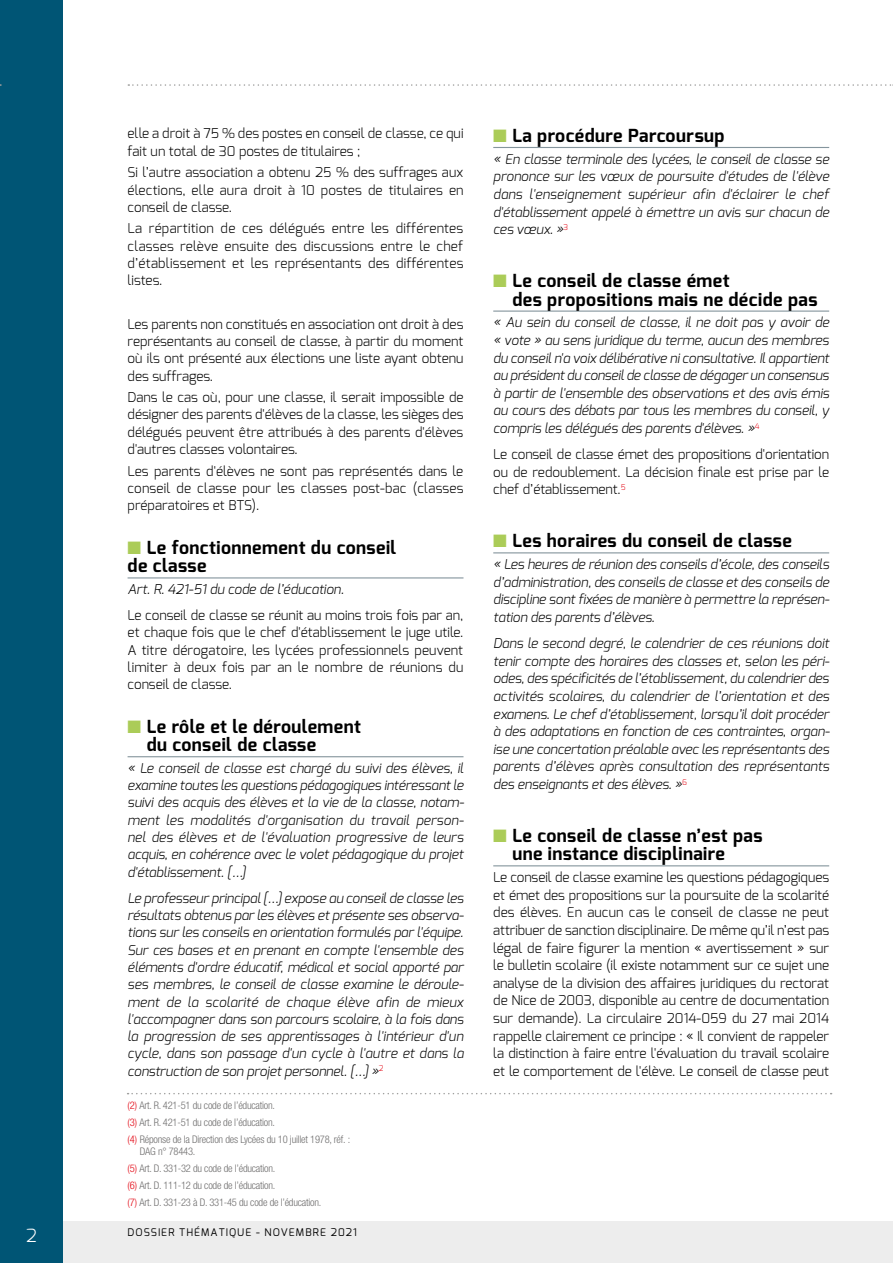
<style>
.page{position:relative;width:893px;height:1263px;background:#fff}
.page>*{position:absolute;margin:0;border:0;box-sizing:border-box;transform-origin:0 0}
.t1{font:700 18px/18px "Exo";letter-spacing:.025em;color:#000}
.t2{font:300 18px "Exo";color:#fff}
.t3{font:italic 300 13.5px/17.5px "Exo";letter-spacing:-.005em;color:#000;text-align:justify}
.t4{font:300 13.5px/17.2px "Exo";color:#000;text-align:justify}
.t5{font:300 condensed 10.5px/16.8px "Helvetica Neue LT Std";letter-spacing:-.02em;color:#706f6f}
.t6{font:10.5px "Exo";letter-spacing:.1em;color:#000}
.s1{color:#abcc58}
.s2{color:#e30613}
</style>
<div class="page">
<div style="left:0;top:1221px;width:893px;height:42px;background:#ededed"></div>
<div style="left:0;top:0;width:63px;height:1263px;background:#005575"></div>
<svg style="left:128px;top:84px;width:765px;height:2px"></svg>
<svg style="left:128px;top:1093px;width:704px;height:1px"></svg>
<hr style="left:128px;top:577px;width:335px;height:1px;background:#85959d">
<hr style="left:128px;top:756px;width:335px;height:1px;background:#85959d">
<hr style="left:493px;top:147px;width:336px;height:1px;background:#85959d">
<hr style="left:493px;top:311px;width:336px;height:1px;background:#85959d">
<hr style="left:493px;top:552px;width:336px;height:1px;background:#85959d">
<hr style="left:493px;top:865px;width:336px;height:1px;background:#85959d">
<h1 class="t2" style="left:26px;top:1223px;width:12px">2</h1>
<p class="t4" style="left:128px;top:125px;width:337px">elle a droit à 75 % des postes en conseil de classe, ce qui fait un total de 30 postes de titulaires ;</p>
<p class="t4" style="left:128px;top:164px;width:338px">Si l’autre association a obtenu 25 % des suffrages aux élections, elle aura droit à 10 postes de titulaires en conseil de classe.</p>
<p class="t4" style="left:128px;top:220px;width:337px">La répartition de ces délégués entre les différentes classes relève ensuite des discussions entre le chef d’établissement et les représentants des différentes listes.</p>
<p class="t4" style="left:128px;top:315px;width:337px">Les parents non constitués en association ont droit à des représentants au conseil de classe, à partir du moment où ils ont présenté aux élections une liste ayant obtenu des suffrages.</p>
<p class="t4" style="left:128px;top:389px;width:338px">Dans le cas où, pour une classe, il serait impossible de désigner des parents d'élèves de la classe, les sièges des délégués peuvent être attribués à des parents d'élèves d'autres classes volontaires.</p>
<p class="t4" style="left:128px;top:462px;width:338px">Les parents d'élèves ne sont pas représentés dans le conseil de classe pour les classes post-bac (classes préparatoires et BTS).</p>
<h1 class="t1" style="left:128px;top:539px;width:270px"><span class="s1">■</span> Le fonctionnement du conseil de classe</h1>
<p class="t3" style="left:128px;top:580px;width:218px">Art. R. 421-51 du code de l’éducation.</p>
<p class="t4" style="left:128px;top:606px;width:337px">Le conseil de classe se réunit au moins trois fois par an, et chaque fois que le chef d'établissement le juge utile.<br>A titre dérogatoire, les lycées professionnels peuvent limiter à deux fois par an le nombre de réunions du conseil de classe.</p>
<h1 class="t1" style="left:147px;top:718px;width:216px;text-indent:-19px"><span class="s1">■</span> Le rôle et le déroulement du conseil de classe</h1>
<p class="t3" style="left:128px;top:759px;width:338px">« Le conseil de classe est chargé du suivi des élèves, il examine toutes les questions pédagogiques intéressant le suivi des acquis des élèves et la vie de la classe, notam&shy;ment les modalités d'organisation du travail person&shy;nel des élèves et de l'évaluation progressive de leurs acquis, en cohérence avec le volet pédagogique du projet d'établissement. […]</p>
<p class="t3" style="left:128px;top:889px;width:338px">Le professeur principal […] expose au conseil de classe les résultats obtenus par les élèves et présente ses observa&shy;tions sur les conseils en orientation formulés par l'équipe.<br>Sur ces bases et en prenant en compte l'ensemble des éléments d'ordre éducatif, médical et social apporté par ses membres, le conseil de classe examine le déroule&shy;ment de la scolarité de chaque élève afin de mieux l'accompagner dans son parcours scolaire, à la fois dans la progression de ses apprentissages à l'intérieur d'un cycle, dans son passage d'un cycle à l'autre et dans la construction de son projet personnel. […] »<sup>2</sup></p>
<p class="t5" style="left:128px;top:1097px;width:224px"><span class="s2">(2)</span> Art. R. 421-51 du code de l’éducation.<br><span class="s2">(3)</span> Art. R. 421-51 du code de l’éducation.<br><span class="s2">(4)</span> Réponse de la Direction des Lycées du 10 juillet 1978, réf. :</p>
<p class="t5" style="left:128px;top:1143px;width:195px;text-indent:12px">DAG n° 78443.<br><span class="s2">(5)</span> Art. D. 331-32 du code de l’éducation.<br><span class="s2">(6)</span> Art. D. 111-12 du code de l’éducation.<br><span class="s2">(7)</span> Art. D. 331-23 à D. 331-45 du code de l’éducation.</p>
<p class="t6" style="left:128px;top:1225px;width:231px">DOSSIER THÉMATIQUE - NOVEMBRE 2021</p>
<h1 class="t1" style="left:493px;top:127px;width:233px"><span class="s1">■</span> La procédure Parcoursup</h1>
<p class="t3" style="left:493px;top:150px;width:337px">« En classe terminale des lycées, le conseil de classe se prononce sur les vœux de poursuite d'études de l'élève dans l'enseignement supérieur afin d'éclairer le chef d'établissement appelé à émettre un avis sur chacun de ces vœux. »<sup>3</sup></p>
<h1 class="t1" style="left:512px;top:272px;width:307px;text-indent:-19px"><span class="s1">■</span> Le conseil de classe émet<br>des propositions mais ne décide pas</h1>
<p class="t3" style="left:493px;top:314px;width:338px">« Au sein du conseil de classe, il ne doit pas y avoir de « vote » au sens juridique du terme, aucun des membres du conseil n'a voix délibérative ni consultative. Il appartient au président du conseil de classe de dégager un consensus à partir de l'ensemble des observations et des avis émis au cours des débats par tous les membres du conseil, y compris les délégués des parents d'élèves. »<sup>4</sup></p>
<p class="t4" style="left:493px;top:445px;width:337px">Le conseil de classe émet des propositions d'orientation ou de redoublement. La décision finale est prise par le chef d’établissement.<sup>5</sup></p>
<h1 class="t1" style="left:493px;top:532px;width:300px"><span class="s1">■</span> Les horaires du conseil de classe</h1>
<p class="t3" style="left:493px;top:555px;width:338px">« Les heures de réunion des conseils d’école, des conseils d’administration, des conseils de classe et des conseils de discipline sont fixées de manière à permettre la représen&shy;tation des parents d’élèves.</p>
<p class="t3" style="left:493px;top:634px;width:338px">Dans le second degré, le calendrier de ces réunions doit tenir compte des horaires des classes et, selon les péri&shy;odes, des spécificités de l’établissement, du calendrier des activités scolaires, du calendrier de l’orientation et des examens. Le chef d’établissement, lorsqu’il doit procéder à des adaptations en fonction de ces contraintes, organ&shy;ise une concertation préalable avec les représentants des parents d’élèves après consultation des représentants des enseignants et des élèves. »<sup>6</sup></p>
<h1 class="t1" style="left:512px;top:826px;width:252px;text-indent:-19px"><span class="s1">■</span> Le conseil de classe n’est pas une instance disciplinaire</h1>
<p class="t4" style="left:493px;top:868px;width:338px">Le conseil de classe examine les questions pédagogiques et émet des propositions sur la poursuite de la scolarité des élèves. En aucun cas le conseil de classe ne peut attribuer de sanction disciplinaire. De même qu’il n’est pas légal de faire figurer la mention « avertissement » sur le bulletin scolaire (il existe notamment sur ce sujet une analyse de la division des affaires juridiques du rectorat de Nice de 2003, disponible au centre de documentation sur demande). La circulaire 2014-059 du 27 mai 2014 rappelle clairement ce principe : « Il convient de rappeler la distinction à faire entre l'évaluation du travail scolaire et le comportement de l'élève. Le conseil de classe peut</p>
</div>
